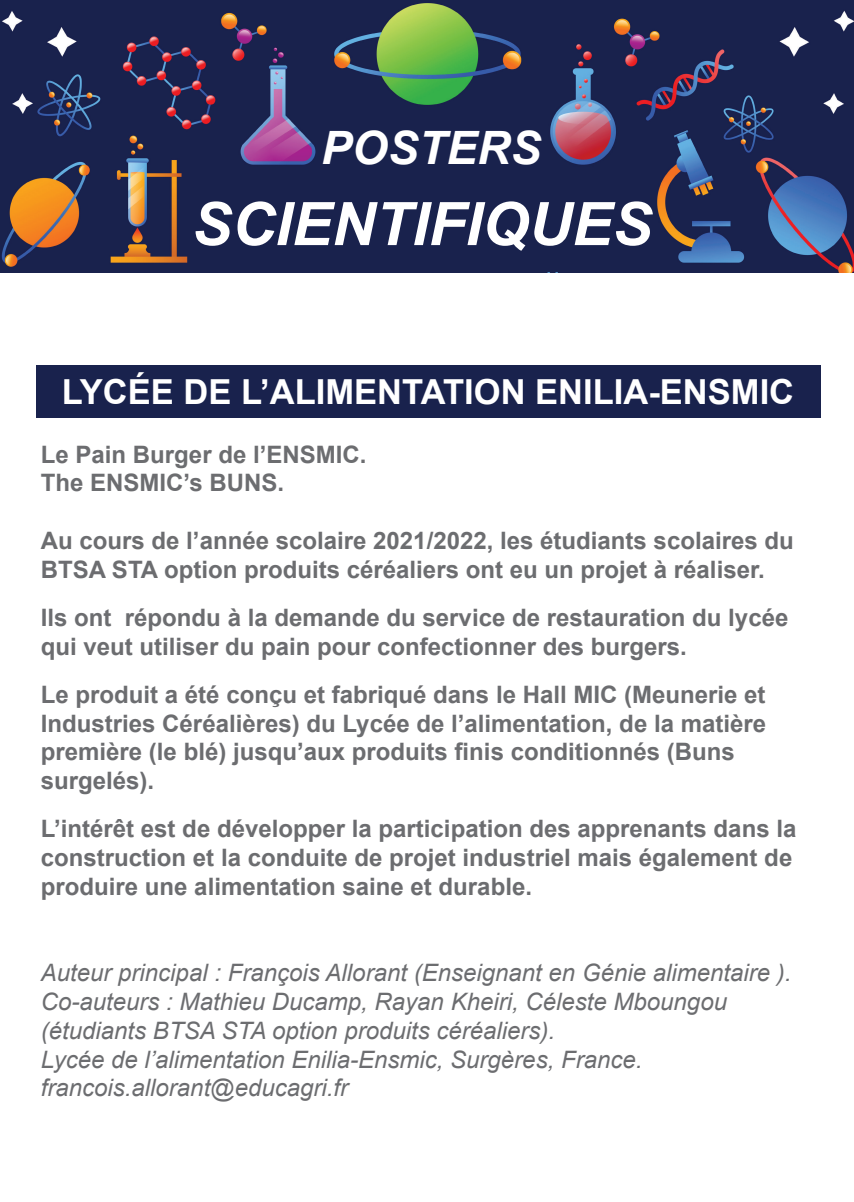
<style>
.page{position:relative;width:854px;height:1202px;background:#fff}
.page>*{position:absolute;margin:0;border:0;box-sizing:border-box;transform-origin:0 0}
.t1{font:italic 700 60px "Arial";color:#fff}
.t2{font:italic 700 46px "Arial";color:#fff}
.t3{font:700 34.5px "Arial";color:#fff}
.t4{font:700 24px/28.8px "Arial";color:#6c6d70}
.t5{font:italic 24px/28.8px "Arial";color:#6c6d70}
</style>
<div class="page">
<div style="left:36px;top:365px;width:783px;height:53px;background:#19224d"></div>
<img style="left:0;top:0;width:853px;height:272px">
<div style="left:317px;top:121px;width:222px;height:42px;background:#19224d"></div>
<div style="left:320px;top:130px;width:221px;height:62px;background:#19224d"></div>
<div style="left:188px;top:175px;width:468px;height:97px;background:#19224d"></div>
<div style="left:187px;top:174px;width:469px;height:98px;border:1px solid #19224d"></div>
<h2 class="t2" style="left:321px;top:117px;width:221px">POSTERS</h2>
<h1 class="t1" style="left:192px;top:184px;width:462px">SCIENTIFIQUES</h1>
<h3 class="t3" style="left:62px;top:369px;width:230px">Lyc ée de ’l alim</h3>
<h3 class="t3" style="left:354px;top:369px;width:246px">entation Enilia</h3>
<h3 class="t3" style="left:648px;top:369px;width:82px">-Ensmic</h3>
<p class="t4" style="left:41px;top:441px;width:327px">Le Pain Burger de ’l ENSMIC.<br>The ENSMIC s’ BUNS.</p>
<p class="t4" style="left:41px;top:527px;width:754px">Au cours de ’l année scolaire 2021/2022, les étudiants scolaires du<br>BTSA STA option produits céréaliers ont eu un projet à réaliser.</p>
<p class="t4" style="left:125px;top:604px;width:664px">répondu laà demande du service de restauration du lycée</p>
<p class="t4" style="left:41px;top:604px;width:647px">Ils ont<br>qui veut utiliser du pain pour confectionner des burgers.</p>
<p class="t4" style="left:41px;top:681px;width:726px">Le produit a été conçu et fabriqué dans le Hall MIC (Meunerie et Industries Céréalières) du Lycée de ’l alimentation, de la matière première (le blé) jusqu’aux produits finis conditionnés (Buns surgelés .(</p>
<p class="t4" style="left:41px;top:815px;width:756px">’L intérêt est de développer la participation des apprenants dans la construction et la conduite de projet industriel mais également de produire une alimentation saine et durable.</p>
<p class="t5" style="left:41px;top:959px;width:752px">Auteur principal : François Allorant (Enseignant en Génie alimentaire .( Co-auteurs : Mathieu Ducamp, Rayan Kheiri, Céleste Mboungou (étudiants BTSA STA option produits céréaliers .(<br>Lycée de ’l alimentation Enilia-Ensmic, Surgères, France. francois.allorant@educagri f r.</p>
</div>
